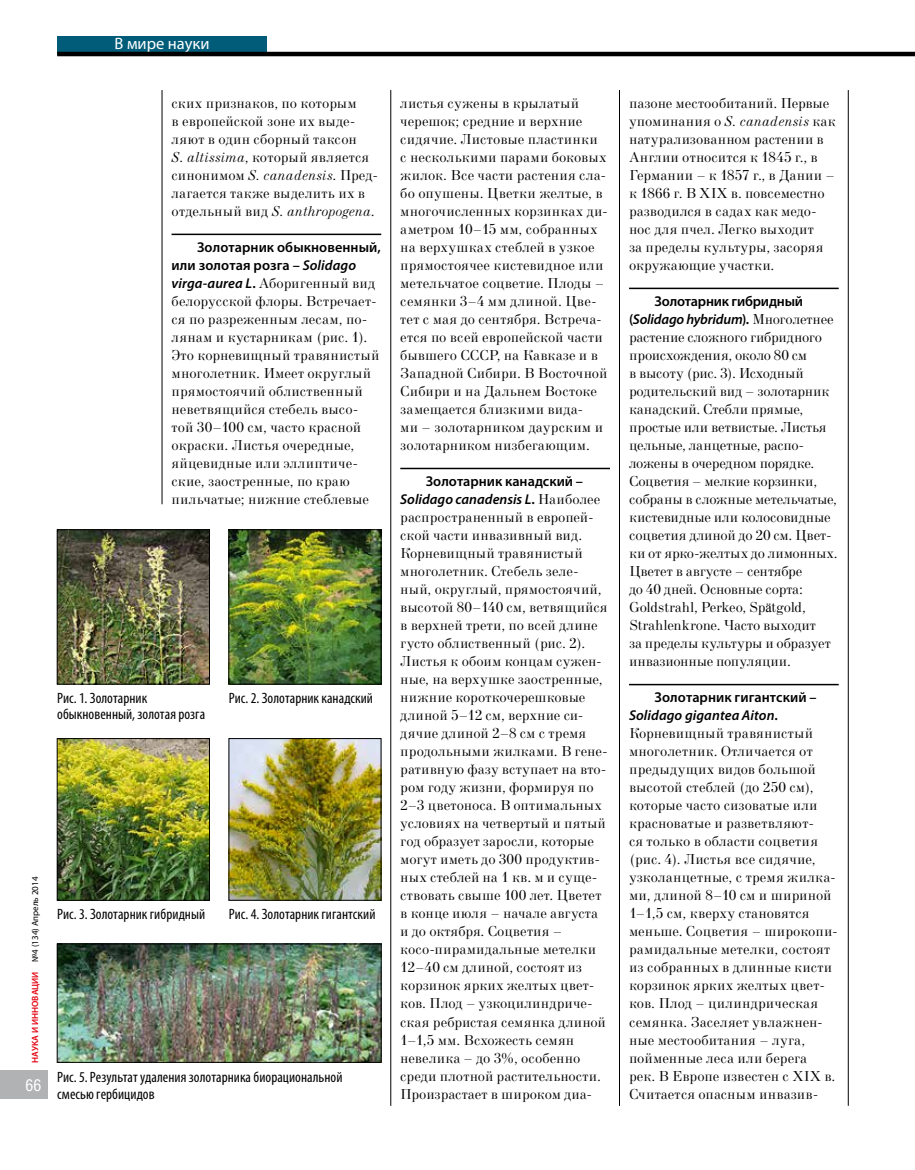
<style>
.page{position:relative;width:915px;height:1170px;background:#fff}
.page>*{position:absolute;margin:0;border:0;box-sizing:border-box;transform-origin:0 0}
.t1{font:16.5px "Myriad Pro";color:#fff}
.t2{font:16.5px "Helios Cond";color:#fff}
.t3{font:condensed 15px/16.5px "Myriad Pro";letter-spacing:.005em;color:#000}
.t4{font:14.25px/18px "New Standard C";color:#000}
.t5{font:600 14.25px/18px "Myriad Pro";letter-spacing:.005em;color:#000}
.t6{font:600 14.25px/18px "Myriad Pro";letter-spacing:-.015em;color:#000;text-align:center}
.t7{font:9px "Myriad Pro";color:#000}
.s1{font-style:italic}
.s2{font-family:"Myriad Pro";font-weight:600;font-style:italic}
.s3{font-family:"Myriad Pro";font-weight:600}
.s4{font-weight:600;color:#e3000f}
.s5{font-family:"New Standard C";font-weight:400}
.s6{font-family:"Times New Roman"}
</style>
<div class="page">
<div style="left:57px;top:36px;width:210px;height:18px;background:#005c78"></div>
<hr style="left:57px;top:52px;width:857px;height:4px;background:#000">
<div style="left:0;top:1069px;width:48px;height:29px;background:#b1b2b3"></div>
<hr style="left:847px;top:90px;width:1px;height:1015px;background:#000">
<hr style="left:619px;top:90px;width:1px;height:1015px;background:#000">
<hr style="left:390px;top:90px;width:1px;height:1015px;background:#000">
<hr style="left:162px;top:90px;width:1px;height:414px;background:#000">
<hr style="left:171px;top:233px;width:210px;height:2px;background:#000">
<hr style="left:400px;top:467px;width:209px;height:2px;background:#000">
<hr style="left:628px;top:287px;width:210px;height:2px;background:#000">
<hr style="left:628px;top:683px;width:210px;height:2px;background:#000">
<img style="left:59px;top:531px;width:148px;height:151px">
<div style="left:57px;top:529px;width:152px;height:155px;border:1px solid #000"></div>
<img style="left:59px;top:740px;width:148px;height:158px">
<div style="left:57px;top:738px;width:152px;height:162px;border:1px solid #000"></div>
<img style="left:59px;top:945px;width:320px;height:115px">
<div style="left:57px;top:943px;width:324px;height:119px;border:1px solid #000"></div>
<img style="left:230px;top:531px;width:149px;height:151px">
<div style="left:228px;top:529px;width:153px;height:155px;border:1px solid #000"></div>
<img style="left:231px;top:740px;width:148px;height:158px">
<p class="t1" style="left:114px;top:35px;width:96px">В мире науки</p>
<p class="t4" style="left:171px;top:94px;width:208px">ских признаков, по которым<br>в европейской зоне их выде&shy;ляют в один сборный таксон<br><span class="s1">S. аltissima</span>, который является синонимом <span class="s1">S. сanadensis</span>. Пред&shy;лагается также выделить их в отдельный вид <span class="s1">S. аnthropogena</span>.</p>
<p class="t5" style="left:171px;top:238px;width:211px;text-indent:26px">Золотарник обыкновенный, или золотая розга – <span class="s1">Solidago</span></p>
<p class="t4" style="left:171px;top:274px;width:209px"><span class="s2">virga-аurea L</span><span class="s3">.</span> Аборигенный вид белорусской флоры. Встречает&shy;ся по разреженным лесам, по&shy;лянам и кустарникам (рис. 1).<br>Это корневищный травянистый многолетник. Имеет округлый прямостоячий облиственный неветвящийся стебель высо&shy;той 30–100 см, часто красной окраски. Листья очередные, яйцевидные или эллиптиче&shy;ские, заостренные, по краю пильчатые; нижние стеблевые</p>
<p class="t3" style="left:57px;top:690px;width:149px">Рис. 1. Золотарник обыкновенный, золотая розга</p>
<p class="t3" style="left:229px;top:690px;width:146px">Рис. 2. Золотарник канадский</p>
<p class="t7" style="left:30px;top:1062px;width:187px;rotate:-90deg"><span class="s4">НАУКА И ИННОВАЦИИ</span> №4 (134) Апрель 2014</p>
<p class="t2" style="left:25px;top:1074px;width:17px">66</p>
<p class="t3" style="left:57px;top:906px;width:149px">Рис. 3. Золотарник гибридный</p>
<p class="t3" style="left:229px;top:906px;width:148px">Рис. 4. Золотарник гигантский</p>
<p class="t3" style="left:57px;top:1069px;width:287px">Рис. 5. Результат удаления золотарника биорациональной смесью гербицидов</p>
<p class="t4" style="left:400px;top:94px;width:209px">листья сужены в крылатый черешок; средние и верхние сидячие. Листовые пластинки с несколькими парами боковых жилок. Все части растения сла&shy;бо опушены. Цветки желтые, в многочисленных корзинках ди&shy;аметром 10–15 мм, собранных на верхушках стеблей в узкое прямостоячее кистевидное или метельчатое соцветие. Плоды – семянки 3–4 мм длиной. Цве&shy;тет с мая до сентября. Встреча&shy;ется по всей европейской части бывшего СССР, на Кавказе и в<br>Западной Сибири. В Восточной<br>Сибири и на Дальнем Востоке замещается близкими вида-<br>ми – золотарником даурским и золотарником низбегающим.</p>
<p class="t5" style="left:400px;top:472px;width:201px;text-align:center">Золотарник канадский –<br><span class="s1">Solidago сanadensis L</span>. <span class="s5">Наиболее</span></p>
<p class="t4" style="left:400px;top:508px;width:209px">распространенный в европей&shy;ской части инвазивный вид.<br>Корневищный травянистый многолетник. Стебель зеле&shy;ный, округлый, прямостоячий, высотой 80–140 см, ветвящийся в верхней трети, по всей длине густо облиственный (рис. 2).<br>Листья к обоим концам сужен&shy;ные, на верхушке заостренные, нижние короткочерешковые длиной 5–12 см, верхние си&shy;дячие длиной 2–8 см с тремя продольными жилками. В гене&shy;ративную фазу вступает на вто&shy;ром году жизни, формируя по<br>2–3 цветоноса. В оптимальных условиях на четвертый и пятый год образует заросли, которые могут иметь до 300 продуктив&shy;ных стеблей на 1 кв. м и суще&shy;ствовать свыше 100 лет. Цветет в конце июля – начале августа и до октября. Соцветия – косо-пирамидальные метелки<br>12–40 см длиной, состоят из корзинок ярких желтых цвет&shy;ков. Плод – узкоцилиндриче&shy;ская ребристая семянка длиной<br>1–1,5 мм. Всхожесть семян невелика – до 3%, особенно среди плотной растительности.<br>Произрастает в широком диа-</p>
<p class="t4" style="left:628px;top:94px;width:208px">пазоне местообитаний. Первые упоминания о <span class="s1">S. canadensis</span> как натурализованном растении в<br>Англии относится к 1845 г., в<br>Германии – к 1857 г., в Дании – к 1866 г. В ХIХ в. повсеместно разводился в садах как медо&shy;нос для пчел. Легко выходит<br>за пределы культуры, засоряя окружающие участки.</p>
<p class="t6" style="left:628px;top:292px;width:206px">Золотарник гибридный (<span class="s1">Solidago hybridum</span>). <span class="s5">Многолетнее</span></p>
<p class="t4" style="left:628px;top:328px;width:210px">растение сложного гибридного происхождения, около 80 см<br>в высоту (рис. 3). Исходный родительский вид – золотарник канадский. Стебли прямые, простые или ветвистые. Листья цельные, ланцетные, распо&shy;ложены в очередном порядке.<br>Соцветия – мелкие корзинки, собраны в сложные метельчатые, кистевидные или колосовидные соцветия длиной до 20 см. Цвет&shy;ки от ярко-желтых до лимонных.<br>Цветет в августе – сентябре<br>до 40 дней. Основные сорта:<br>Goldstrahl, Perkeo, Sp<span class="s6">ä</span>tgold,<br>Strahlenkrone. Часто выходит<br>за пределы культуры и образует инвазионные популяции.</p>
<p class="t5" style="left:628px;top:688px;width:189px;text-indent:26px">Золотарник гигантский –<br><span class="s1">Solidago gigantea Aiton</span>.</p>
<p class="t4" style="left:628px;top:724px;width:210px">Корневищный травянистый многолетник. Отличается от предыдущих видов большой высотой стеблей (до 250 см), которые часто сизоватые или красноватые и разветвляют-<br>ся только в области соцветия (рис. 4). Листья все сидячие, узколанцетные, с тремя жилка&shy;ми, длиной 8–10 см и шириной<br>1–1,5 см, кверху становятся меньше. Соцветия – широкопи&shy;рамидальные метелки, состоят из собранных в длинные кисти корзинок ярких желтых цвет&shy;ков. Плод – цилиндрическая семянка. Заселяет увлажнен&shy;ные местообитания – луга, пойменные леса или берега<br>рек. В Европе известен с ХIХ в.<br>Считается опасным инвазив-</p>
</div>
